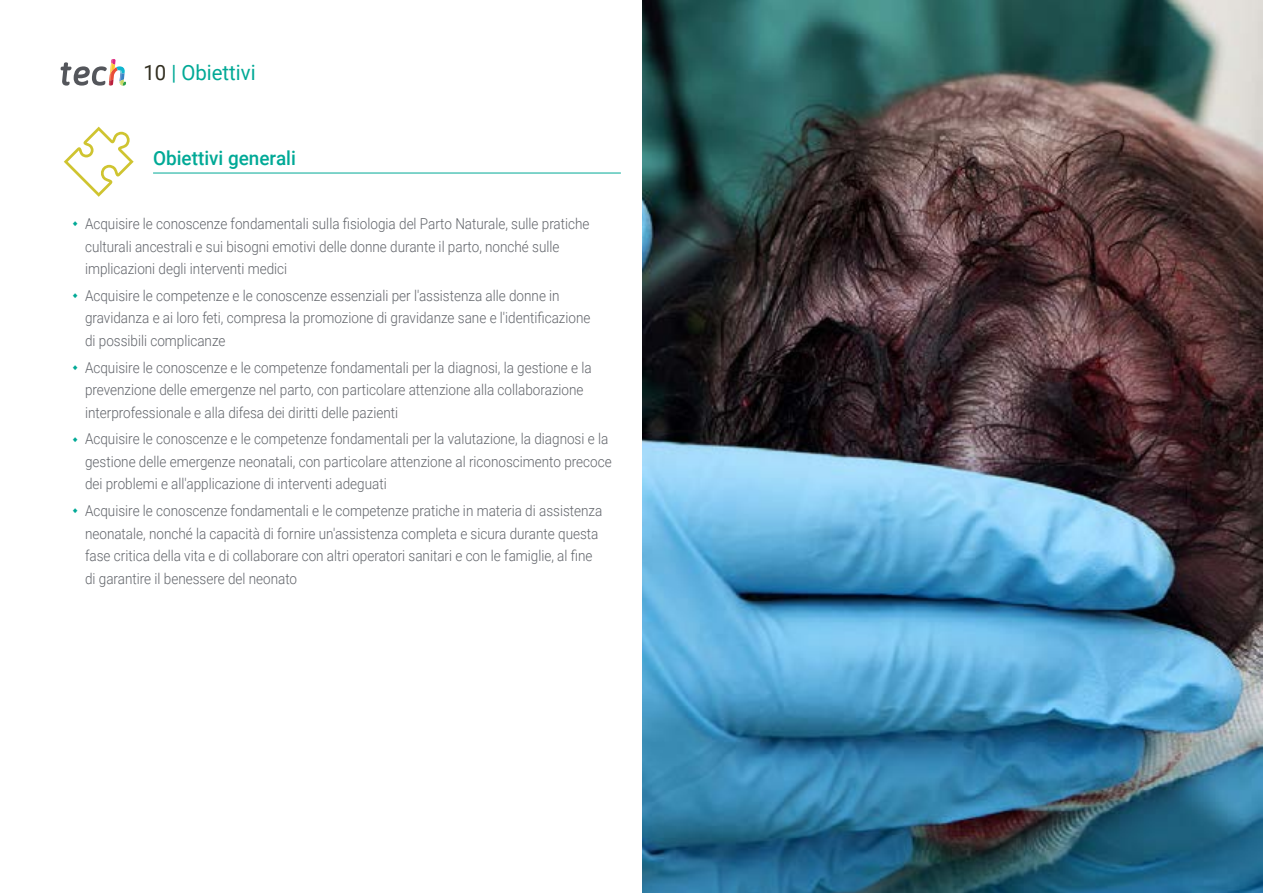
<style>
.page{position:relative;width:1263px;height:893px;background:#fff}
.page>*{position:absolute;margin:0;border:0;box-sizing:border-box;transform-origin:0 0}
.t1{font:21px "Roboto";color:#00a996}
.t2{font:500 19.5px "Roboto";color:#00a996}
.t3{font:300 15px/22.5px "Roboto";color:#61646a;scale:.9 1}
.s1{color:#312e20}
</style>
<div class="page">
<img style="left:642px;top:0;width:621px;height:893px">
<svg style="left:61px;top:59px;width:65px;height:27px"></svg>
<hr style="left:153px;top:173px;width:468px;height:1px;background:#00a996">
<svg style="left:64px;top:127px;width:70px;height:70px"></svg>
<h1 class="t1" style="left:144px;top:57px;width:114px"><span class="s1">10</span> | Obiettivi</h1>
<h2 class="t2" style="left:153px;top:144px;width:144px">Obiettivi generali</h2>
<p class="t3" style="left:85px;top:212px;width:562px">Acquisire le conoscenze fondamentali sulla fisiologia del Parto Naturale, sulle pratiche culturali ancestrali e sui bisogni emotivi delle donne durante il parto, nonché sulle implicazioni degli interventi medici</p>
<p class="t3" style="left:85px;top:284px;width:563px">Acquisire le competenze e le conoscenze essenziali per l'assistenza alle donne in gravidanza e ai loro feti, compresa la promozione di gravidanze sane e l'identificazione di possibili complicanze</p>
<p class="t3" style="left:85px;top:356px;width:564px">Acquisire le conoscenze e le competenze fondamentali per la diagnosi, la gestione e la prevenzione delle emergenze nel parto, con particolare attenzione alla collaborazione interprofessionale e alla difesa dei diritti delle pazienti</p>
<p class="t3" style="left:85px;top:427px;width:587px">Acquisire le conoscenze e le competenze fondamentali per la valutazione, la diagnosi e la gestione delle emergenze neonatali, con particolare attenzione al riconoscimento precoce dei problemi e all'applicazione di interventi adeguati</p>
<p class="t3" style="left:85px;top:499px;width:576px">Acquisire le conoscenze fondamentali e le competenze pratiche in materia di assistenza neonatale, nonché la capacità di fornire un'assistenza completa e sicura durante questa fase critica della vita e di collaborare con altri operatori sanitari e con le famiglie, al fine di garantire il benessere del neonato</p>
</div>
